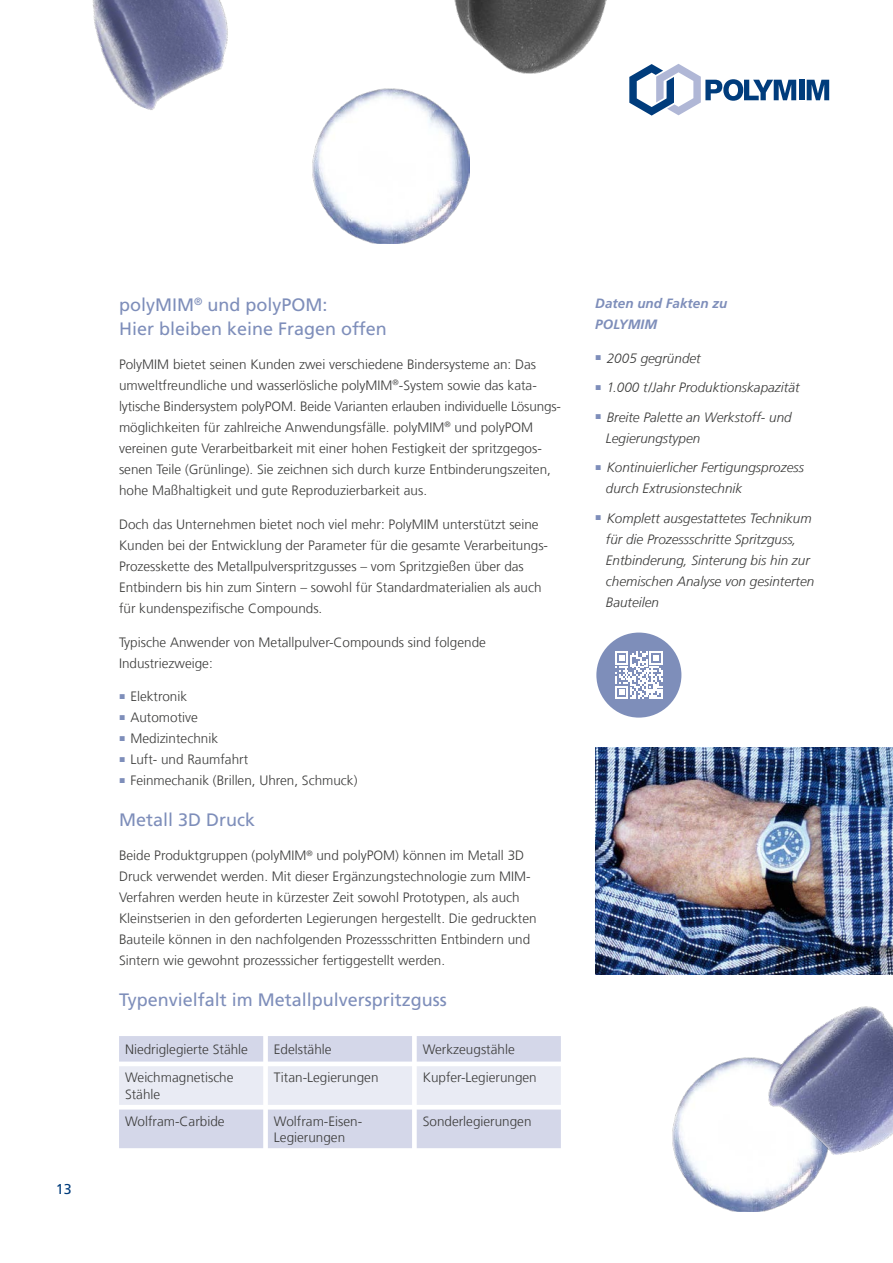
<style>
.page{position:relative;width:893px;height:1263px;background:#fff}
.page>*{position:absolute;margin:0;border:0;box-sizing:border-box;transform-origin:0 0}
.t1{font:18px/24px "Frutiger LT Com";color:#7e8eba}
.t2{font:14.25px "Frutiger LT Com";color:#003c7c}
.t3{font:300 13.5px/21px "Frutiger LT Com";color:#3b3b3a}
.t4{font:italic 300 13.5px/21px "Frutiger LT Com";color:#3b3b3a}
.t5{font:italic 700 13.5px/21px "Frutiger LT Com";color:#7e8eba}
</style>
<div class="page">
<img style="left:672px;top:1057px;width:155px;height:155px">
<img style="left:768px;top:1007px;width:125px;height:148px">
<img style="left:454px;top:0;width:152px;height:73px">
<img style="left:313px;top:89px;width:157px;height:154px">
<img style="left:93px;top:0;width:135px;height:110px">
<svg style="left:119px;top:1036px;width:442px;height:112px;background:#dadcec"></svg>
<div style="left:119px;top:1066px;width:442px;height:39px;background:#e9ebf4"></div>
<div style="left:596px;top:632px;width:85px;height:86px;background:#7e8eba;border-radius:50%"></div>
<svg style="left:615px;top:651px;width:48px;height:48px"></svg>
<img style="left:595px;top:748px;width:298px;height:227px">
<svg style="left:629px;top:64px;width:167px;height:52px"></svg>
<div style="left:799px;top:80px;width:5px;height:20px;background:#003c7c"></div>
<svg style="left:807px;top:80px;width:22px;height:20px"></svg>
<p class="t2" style="left:56px;top:1180px;width:17px">13</p>
<h1 class="t1" style="left:119px;top:293px;width:269px">polyMIM<sup>®</sup> und polyPOM:<br>Hier bleiben keine Fragen offen</h1>
<p class="t3" style="left:119px;top:354px;width:444px">PolyMIM bietet seinen Kunden zwei verschiedene Bindersysteme an: Das umweltfreundliche und wasserlösliche polyMIM<sup>®</sup>-System sowie das kata&shy;lytische Bindersystem polyPOM. Beide Varianten erlauben individuelle Lösungs&shy;möglichkeiten für zahlreiche Anwendungsfälle. polyMIM<sup>®</sup> und polyPOM vereinen gute Verarbeitbarkeit mit einer hohen Festigkeit der spritzgegos&shy;senen Teile (Grünlinge). Sie zeichnen sich durch kurze Entbinderungszeiten, hohe Maßhaltigkeit und gute Reproduzierbarkeit aus.</p>
<p class="t3" style="left:119px;top:514px;width:431px">Doch das Unternehmen bietet noch viel mehr: PolyMIM unterstützt seine Kunden bei der Entwicklung der Parameter für die gesamte Verarbeitungs-Prozesskette des Metallpulverspritzgusses – vom Spritzgießen über das Entbindern bis hin zum Sintern – sowohl für Standardmaterialien als auch für kundenspezifische Compounds.</p>
<p class="t3" style="left:119px;top:631px;width:368px">Typische Anwender von Metallpulver-Compounds sind folgende<br>Industriezweige:</p>
<p class="t3" style="left:119px;top:686px;width:70px"><sup>■</sup> Elektronik</p>
<p class="t3" style="left:119px;top:707px;width:80px"><sup>■</sup> Automotive</p>
<p class="t3" style="left:119px;top:728px;width:101px"><sup>■</sup> Medizintechnik</p>
<p class="t3" style="left:119px;top:749px;width:131px"><sup>■</sup> Luft- und Raumfahrt</p>
<p class="t3" style="left:119px;top:770px;width:240px"><sup>■</sup> Feinmechanik (Brillen, Uhren, Schmuck)</p>
<h1 class="t1" style="left:119px;top:808px;width:138px">Metall 3D Druck</h1>
<p class="t3" style="left:119px;top:845px;width:419px">Beide Produktgruppen (polyMIM<sup>®</sup> und polyPOM) können im Metall 3D Druck verwendet werden. Mit dieser Ergänzungstechnologie zum MIM-Verfahren werden heute in kürzester Zeit sowohl Prototypen, als auch Kleinstserien in den geforderten Legierungen hergestellt. Die gedruckten Bauteile können in den nachfolgenden Prozessschritten Entbindern und Sintern wie gewohnt prozesssicher fertiggestellt werden.</p>
<h1 class="t1" style="left:119px;top:988px;width:329px">Typenvielfalt im Metallpulverspritzguss</h1>
<p class="t3" style="left:125px;top:1039px;width:124px">Niedriglegierte Stähle</p>
<p class="t3" style="left:274px;top:1039px;width:59px">Edelstähle</p>
<p class="t3" style="left:423px;top:1039px;width:94px">Werkzeugstähle</p>
<p class="t3" style="left:125px;top:1069px;width:110px;line-height:16.5px">Weichmagnetische<br>Stähle</p>
<p class="t3" style="left:274px;top:1067px;width:106px">Titan-Legierungen</p>
<p class="t3" style="left:423px;top:1067px;width:116px">Kupfer-Legierungen</p>
<p class="t3" style="left:125px;top:1110px;width:101px">Wolfram-Carbide</p>
<p class="t3" style="left:274px;top:1113px;width:90px;line-height:16.5px">Wolfram-Eisen-<br>Legierungen</p>
<p class="t3" style="left:423px;top:1110px;width:110px">Sonderlegierungen</p>
<p class="t5" style="left:595px;top:293px;width:134px">Daten und Fakten zu<br>POLYMIM</p>
<p class="t4" style="left:595px;top:347px;width:107px"><sup>■</sup> 2005 gegründet</p>
<p class="t4" style="left:595px;top:377px;width:206px"><sup>■</sup> 1.000 t/Jahr Produktionskapazität</p>
<p class="t4" style="left:606px;top:406px;width:187px;text-indent:-11px"><sup>■</sup> Breite Palette an Werkstoff- und<br>Legierungstypen</p>
<p class="t4" style="left:606px;top:457px;width:200px;text-indent:-11px"><sup>■</sup> Kontinuierlicher Fertigungsprozess durch Extrusionstechnik</p>
<p class="t4" style="left:606px;top:507px;width:210px;text-indent:-11px"><sup>■</sup> Komplett ausgestattetes Technikum für die Prozessschritte Spritzguss,<br>Entbinderung, Sinterung bis hin zur chemischen Analyse von gesinterten<br>Bauteilen</p>
</div>
